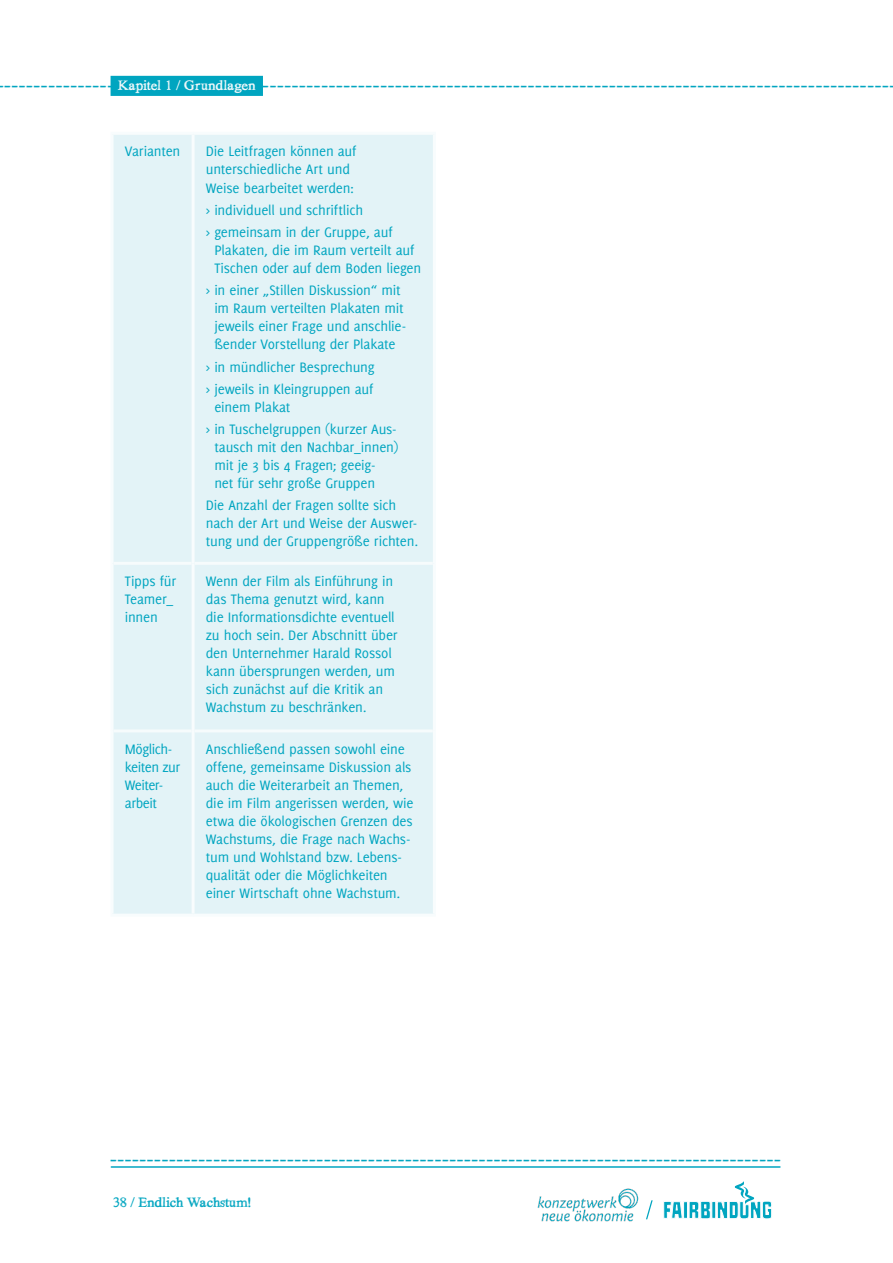
<style>
.page{position:relative;width:893px;height:1263px;background:#fff}
.page>*{position:absolute;margin:0;border:0;box-sizing:border-box;transform-origin:0 0}
.t1{font:19.5px "Hand TIMES";color:#00a5c0;scale:1.15 1}
.t2{font:15px/18px "Delicious";letter-spacing:-.01em;color:#00a5c0}
.t3{font:15px/18px "Delicious";letter-spacing:-.035em;color:#00a5c0}
.t4{font:14.4px "Hand TIMES";letter-spacing:-.02em;color:#00a5c0}
.t5{font:14.4px "Hand TIMES";letter-spacing:-.015em;color:#f6fbfc}
</style>
<div class="page">
<div style="left:111px;top:76px;width:152px;height:20px;background:#00a5c0"></div>
<hr style="left:111px;top:1166px;width:669px;height:2px;background:#00a5c0">
<svg style="left:663px;top:1181px;width:109px;height:38px"></svg>
<img style="left:537px;top:1188px;width:111px;height:34px">
<svg style="left:646px;top:1200px;width:7px;height:19px"></svg>
<div style="left:114px;top:135px;width:319px;height:779px;background:#e3f3f7"></div>
<hr style="left:114px;top:562px;width:78px;height:3px;background:#f6fbfc">
<hr style="left:195px;top:562px;width:238px;height:3px;background:#f6fbfc">
<hr style="left:114px;top:729px;width:78px;height:3px;background:#f6fbfc">
<hr style="left:195px;top:729px;width:238px;height:3px;background:#f6fbfc">
<hr style="left:111px;top:132px;width:82px;height:3px;background:#f8fcfd">
<hr style="left:111px;top:135px;width:3px;height:428px;background:#f8fcfd">
<hr style="left:193px;top:132px;width:243px;height:3px;background:#f8fcfd">
<hr style="left:192px;top:135px;width:3px;height:428px;background:#f8fcfd">
<hr style="left:433px;top:135px;width:3px;height:428px;background:#f8fcfd">
<hr style="left:111px;top:563px;width:3px;height:168px;background:#f8fcfd">
<hr style="left:192px;top:563px;width:3px;height:168px;background:#f8fcfd">
<hr style="left:433px;top:563px;width:3px;height:168px;background:#f8fcfd">
<hr style="left:111px;top:731px;width:3px;height:183px;background:#f8fcfd">
<hr style="left:192px;top:731px;width:3px;height:183px;background:#f8fcfd">
<hr style="left:433px;top:731px;width:3px;height:183px;background:#f8fcfd">
<hr style="left:111px;top:914px;width:82px;height:3px;background:#f8fcfd">
<hr style="left:193px;top:914px;width:243px;height:3px;background:#f8fcfd">
<p class="t5" style="left:118px;top:77px;width:139px">Kapitel 1 / Grundlagen</p>
<h1 class="t1" style="left:-4px;top:73px;width:784px">--------------------------------------------------------------------------------------------------------------------------</h1>
<p class="t2" style="left:125px;top:142px;width:57px">Varianten</p>
<p class="t2" style="left:206px;top:142px;width:152px">Die Leitfragen können auf unterschiedliche Art und<br>Weise bearbeitet werden:</p>
<p class="t2" style="left:206px;top:199px;width:188px;line-height:22.2px">&gt; individuell und schriftlich<br>&gt; gemeinsam in der Gruppe, auf</p>
<p class="t2" style="left:214px;top:241px;width:208px">Plakaten, die im Raum verteilt auf<br>Tischen oder auf dem Boden liegen</p>
<p class="t2" style="left:206px;top:281px;width:202px;text-align:center">&gt; in einer „Stillen Diskussion“ mit im Raum verteilten Plakaten mit jeweils einer Frage und anschlie&shy;ßender Vorstellung der Plakate</p>
<p class="t2" style="left:206px;top:355px;width:170px;line-height:22.2px">&gt; in mündlicher Besprechung &gt; jeweils in Kleingruppen auf</p>
<p class="t2" style="left:206px;top:396px;width:192px;line-height:22.2px;text-indent:9px">einem Plakat<br>&gt; in Tuschelgruppen (kurzer Aus-</p>
<p class="t2" style="left:214px;top:438px;width:186px">tausch mit den Nachbar_innen) mit je 3 bis 4 Fragen; geeig&shy;net für sehr große Gruppen</p>
<p class="t2" style="left:206px;top:496px;width:214px">Die Anzahl der Fragen sollte sich nach der Art und Weise der Auswer&shy;tung und der Gruppengröße richten.</p>
<p class="t2" style="left:125px;top:572px;width:53px">Tipps für<br>Teamer_ innen</p>
<p class="t2" style="left:206px;top:572px;width:193px">Wenn der Film als Einführung in das Thema genutzt wird, kann die Informationsdichte eventuell zu hoch sein. Der Abschnitt über den Unternehmer Harald Rossol kann übersprungen werden, um sich zunächst auf die Kritik an<br>Wachstum zu beschränken.</p>
<p class="t3" style="left:125px;top:740px;width:57px">Möglich&shy;keiten zur<br>Weiter&shy;arbeit</p>
<p class="t2" style="left:206px;top:740px;width:209px">Anschließend passen sowohl eine offene, gemeinsame Diskussion als auch die Weiterarbeit an Themen, die im Film angerissen werden, wie etwa die ökologischen Grenzen des Wachstums, die Frage nach Wachs&shy;tum und Wohlstand bzw. Lebens&shy;qualität oder die Möglichkeiten einer Wirtschaft ohne Wachstum.</p>
<h1 class="t1" style="left:110px;top:1147px;width:585px">-------------------------------------------------------------------------------------------</h1>
<p class="t4" style="left:113px;top:1194px;width:141px">38 / Endlich Wachstum!</p>
</div>
